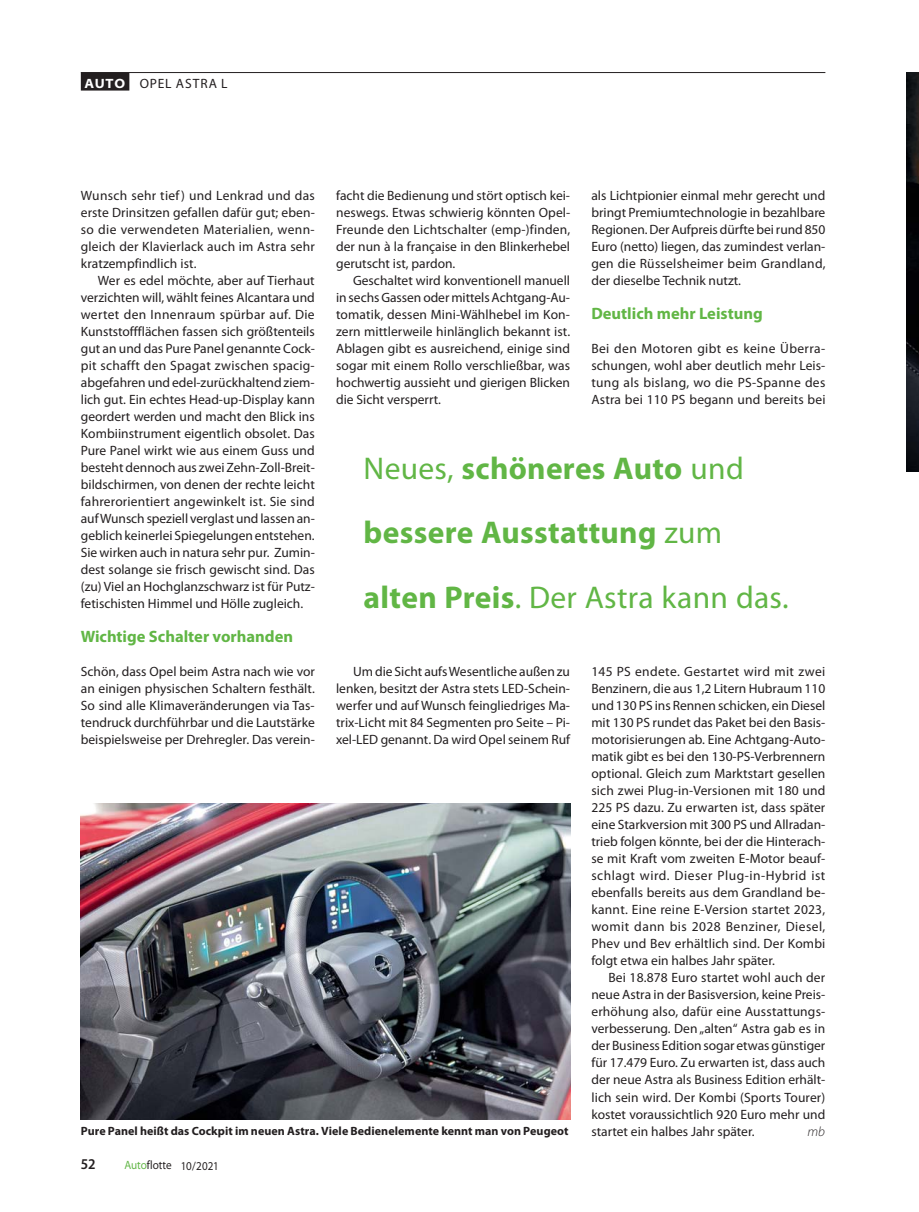
<style>
.page{position:relative;width:919px;height:1212px;background:#fff}
.page>*{position:absolute;margin:0;border:0;box-sizing:border-box;transform-origin:0 0}
.t1{font:700 31.5px/64.5px "Myriad Pro";letter-spacing:.01em;color:#61b645}
.t2{font:700 16.5px "Myriad Pro";color:#61b645}
.t3{font:600 semi-condensed 15px "Myriad Pro";color:#231f20}
.t4{font:13.5px/17px "Myriad Pro";color:#231f20;text-align:justify}
.t5{font:13.5px "Myriad Pro";letter-spacing:.07em;color:#231f20}
.t6{font:italic 300 13.5px "Myriad Pro";color:#231f20}
.t7{font:700 12px "Myriad Pro";letter-spacing:.005em;color:#231f20}
.t8{font:semi-expanded 12px "Myriad Pro";color:#231f20;scale:.85 1}
.s1{font-weight:700;font-stretch:semi-expanded;color:#fff}
.s2{font-weight:400}
.s3{color:#61b645}
</style>
<div class="page">
<img style="left:906px;top:72px;width:12px;height:400px">
<div style="left:81px;top:73px;width:48px;height:18px;background:#231f20"></div>
<hr style="left:81px;top:72px;width:744px;height:1px;background:#231f20">
<img style="left:81px;top:803px;width:489px;height:316px">
<p class="t5" style="left:84px;top:78px;width:145px"><span class="s1">AUTO</span> OPEL ASTRA L</p>
<p class="t4" style="left:81px;top:188px;width:235px">Wunsch sehr tief) und Lenkrad und das erste Drinsitzen gefallen dafür gut; eben&shy;so die verwendeten Materialien, wenn&shy;gleich der Klavierlack auch im Astra sehr kratzempfindlich ist.</p>
<p class="t4" style="left:81px;top:273px;width:235px;text-indent:17px">Wer es edel möchte, aber auf Tierhaut verzichten will, wählt feines Alcantara und wertet den Innenraum spürbar auf. Die Kunststoffflächen fassen sich größtenteils gut an und das Pure Panel genannte Cock&shy;pit schafft den Spagat zwischen spacig&shy;abgefahren und edel-zurückhaltend ziem&shy;lich gut. Ein echtes Head-up-Display kann geordert werden und macht den Blick ins Kombiinstrument eigentlich obsolet. Das Pure Panel wirkt wie aus einem Guss und besteht dennoch aus zwei Zehn-Zoll-Breit&shy;bildschirmen, von denen der rechte leicht fahrerorientiert angewinkelt ist. Sie sind auf Wunsch speziell verglast und lassen an&shy;geblich keinerlei Spiegelungen entstehen.<br>Sie wirken auch in natura sehr pur. Zumin&shy;dest solange sie frisch gewischt sind. Das (zu) Viel an Hochglanzschwarz ist für Putz&shy;fetischisten Himmel und Hölle zugleich.</p>
<p class="t2" style="left:81px;top:630px;width:214px">Wichtige Schalter vorhanden</p>
<p class="t4" style="left:81px;top:664px;width:235px">Schön, dass Opel beim Astra nach wie vor an einigen physischen Schaltern festhält.<br>So sind alle Klimaveränderungen via Tas&shy;tendruck durchführbar und die Lautstärke beispielsweise per Drehregler. Das verein-</p>
<p class="t4" style="left:336px;top:188px;width:236px">facht die Bedienung und stört optisch kei&shy;neswegs. Etwas schwierig könnten Opel-Freunde den Lichtschalter (emp-)finden, der nun à la française in den Blinkerhebel gerutscht ist, pardon.</p>
<p class="t4" style="left:336px;top:273px;width:235px;text-indent:17px">Geschaltet wird konventionell manuell in sechs Gassen oder mittels Achtgang-Au&shy;tomatik, dessen Mini-Wählhebel im Kon&shy;zern mittlerweile hinlänglich bekannt ist.<br>Ablagen gibt es ausreichend, einige sind sogar mit einem Rollo verschließbar, was hochwertig aussieht und gierigen Blicken die Sicht versperrt.</p>
<p class="t4" style="left:591px;top:188px;width:236px">als Lichtpionier einmal mehr gerecht und bringt Premiumtechnologie in bezahlbare Regionen. Der Aufpreis dürfte bei rund 850<br>Euro (netto) liegen, das zumindest verlan&shy;gen die Rüsselsheimer beim Grandland, der dieselbe Technik nutzt.</p>
<p class="t2" style="left:591px;top:307px;width:173px">Deutlich mehr Leistung</p>
<p class="t4" style="left:591px;top:341px;width:235px">Bei den Motoren gibt es keine Überra&shy;schungen, wohl aber deutlich mehr Leis&shy;tung als bislang, wo die PS-Spanne des Astra bei 110 PS begann und bereits bei</p>
<h1 class="t1" style="left:363px;top:439px;width:426px"><span class="s2">Neues,</span> schöneres Auto <span class="s2">und </span>bessere Ausstattung <span class="s2">zum </span>alten Preis<span class="s2">. Der Astra kann das.</span></h1>
<p class="t4" style="left:336px;top:665px;width:235px;text-indent:17px">Um die Sicht aufs Wesentliche außen zu lenken, besitzt der Astra stets LED-Schein&shy;werfer und auf Wunsch feingliedriges Ma&shy;trix-Licht mit 84 Segmenten pro Seite – Pi&shy;xel-LED genannt. Da wird Opel seinem Ruf</p>
<p class="t4" style="left:591px;top:664px;width:235px">145 PS endete. Gestartet wird mit zwei Benzinern, die aus 1,2 Litern Hubraum 110 und 130 PS ins Rennen schicken, ein Diesel mit 130 PS rundet das Paket bei den Basis&shy;motorisierungen ab. Eine Achtgang-Auto&shy;matik gibt es bei den 130-PS-Verbrennern optional. Gleich zum Marktstart gesellen sich zwei Plug-in-Versionen mit 180 und 225 PS dazu. Zu erwarten ist, dass später eine Starkversion mit 300 PS und Allradan&shy;trieb folgen könnte, bei der die Hinterach&shy;se mit Kraft vom zweiten E-Motor beauf&shy;schlagt wird. Dieser Plug-in-Hybrid ist ebenfalls bereits aus dem Grandland be&shy;kannt. Eine reine E-Version startet 2023, womit dann bis 2028 Benziner, Diesel, Phev und Bev erhältlich sind. Der Kombi folgt etwa ein halbes Jahr später.</p>
<p class="t4" style="left:591px;top:971px;width:235px;text-indent:17px">Bei 18.878 Euro startet wohl auch der neue Astra in der Basisversion, keine Preis&shy;erhöhung also, dafür eine Ausstattungs&shy;verbesserung. Den „alten“ Astra gab es in der Business Edition sogar etwas günstiger für 17.479 Euro. Zu erwarten ist, dass auch der neue Astra als Business Edition erhält&shy;lich sein wird. Der Kombi (Sports Tourer) kostet voraussichtlich 920 Euro mehr und</p>
<p class="t7" style="left:81px;top:1127px;width:489px">Pure Panel heißt das Cockpit im neuen Astra. Viele Bedienelemente kennt man von Peugeot</p>
<p class="t4" style="left:591px;top:1124px;width:165px">startet ein halbes Jahr später.</p>
<p class="t6" style="left:807px;top:1123px;width:19px">mb</p>
<p class="t3" style="left:81px;top:1155px;width:16px">52</p>
<p class="t8" style="left:124px;top:1158px;width:113px"><span class="s3">Auto</span>flotte 10/2021</p>
</div>
